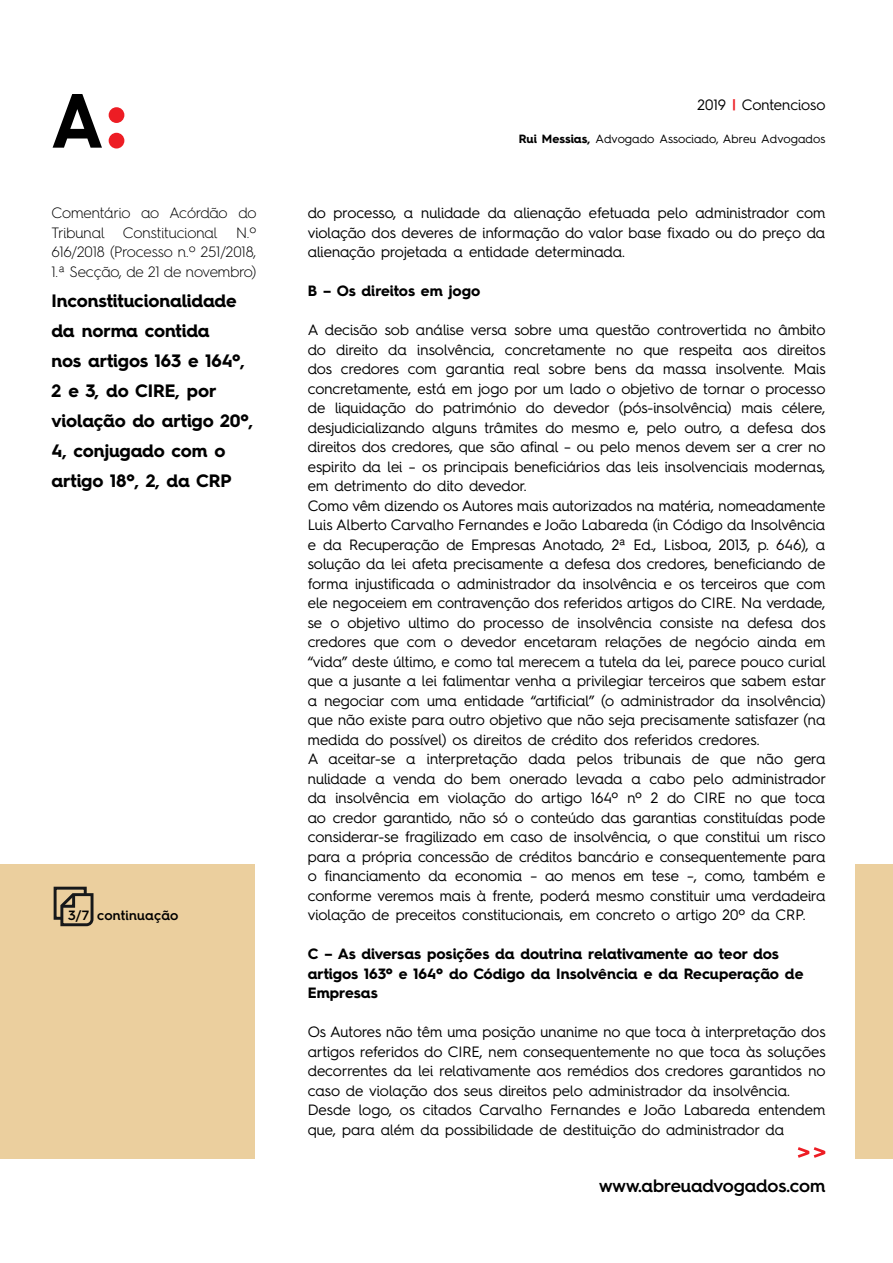
<style>
.page{position:relative;width:893px;height:1263px;background:#fff}
.page>*{position:absolute;margin:0;border:0;box-sizing:border-box;transform-origin:0 0}
.t1{font:700 18px/30px "Hurme Geometric Sans 4";letter-spacing:-.005em;color:#000}
.t2{font:600 18px "Hurme Geometric Sans 4";letter-spacing:-.01em;color:#000}
.t3{font:15px/19.5px "Hurme Geometric Sans 4";color:#000}
.t4{font:700 15px/19.5px "Hurme Geometric Sans 4";letter-spacing:-.005em;color:#000}
.t5{font:300 15px/19.5px "Hurme Geometric Sans 4";letter-spacing:-.005em;color:#000;text-align:justify}
.t6{font:600 13.5px "Hurme Geometric Sans 4";letter-spacing:.01em;color:#000}
.t7{font:12px "Hurme Geometric Sans 4";color:#000}
.s1{font-weight:600;color:#ed1d24}
.s2{font-weight:700}
</style>
<div class="page">
<svg style="left:797px;top:1147px;width:28px;height:11px"></svg>
<div style="left:0;top:864px;width:255px;height:294px;background:#ebcf9e"></div>
<div style="left:855px;top:864px;width:38px;height:294px;background:#ebcf9e"></div>
<div style="left:109px;top:107px;width:15px;height:16px;background:#ed1d24;border-radius:50%"></div>
<div style="left:109px;top:133px;width:15px;height:16px;background:#ed1d24;border-radius:50%"></div>
<svg style="left:53px;top:94px;width:49px;height:54px"></svg>
<svg style="left:53px;top:886px;width:41px;height:41px"></svg>
<p class="t5" style="left:51px;top:203px;width:207px">Comentário ao Acórdão do Tribunal Constitucional N.º 616/2018 (Processo n.º 251/2018, 1.ª Secção, de 21 de novembro)</p>
<p class="t1" style="left:51px;top:285px;width:203px">Inconstitucionalidade da norma contida<br>nos artigos 163 e 164º,<br>2 e 3, do CIRE, por violação do artigo 20º,<br>4, conjugado com o artigo 18º, 2, da CRP</p>
<p class="t6" style="left:68px;top:905px;width:112px">3/7 continuação</p>
<p class="t3" style="left:698px;top:95px;width:129px">2019 <span class="s1">|</span> Contencioso</p>
<p class="t7" style="left:519px;top:130px;width:308px"><span class="s2">Rui Messias,</span> Advogado Associado, Abreu Advogados</p>
<p class="t3" style="left:308px;top:203px;width:519px;text-align:justify">do processo, a nulidade da alienação efetuada pelo administrador com violação dos deveres de informação do valor base fixado ou do preço da alienação projetada a entidade determinada.</p>
<p class="t4" style="left:308px;top:281px;width:174px">B – Os direitos em jogo</p>
<p class="t3" style="left:308px;top:320px;width:520px">A decisão sob análise versa sobre uma questão controvertida no âmbito do direito da insolvência, concretamente no que respeita aos direitos dos credores com garantia real sobre bens da massa insolvente. Mais concretamente, está em jogo por um lado o objetivo de tornar o processo de liquidação do património do devedor (pós-insolvência) mais célere, desjudicializando alguns trâmites do mesmo e, pelo outro, a defesa dos direitos dos credores, que são afinal – ou pelo menos devem ser a crer no espirito da lei – os principais beneficiários das leis insolvenciais modernas, em detrimento do dito devedor.<br>Como vêm dizendo os Autores mais autorizados na matéria, nomeadamente Luis Alberto Carvalho Fernandes e João Labareda (in Código da Insolvência e da Recuperação de Empresas Anotado, 2ª Ed., Lisboa, 2013, p. 646), a solução da lei afeta precisamente a defesa dos credores, beneficiando de forma injustificada o administrador da insolvência e os terceiros que com ele negoceiem em contravenção dos referidos artigos do CIRE. Na verdade, se o objetivo ultimo do processo de insolvência consiste na defesa dos credores que com o devedor encetaram relações de negócio ainda em “vida” deste último, e como tal merecem a tutela da lei, parece pouco curial que a jusante a lei falimentar venha a privilegiar terceiros que sabem estar a negociar com uma entidade “artificial” (o administrador da insolvência) que não existe para outro objetivo que não seja precisamente satisfazer (na medida do possível) os direitos de crédito dos referidos credores.<br>A aceitar-se a interpretação dada pelos tribunais de que não gera nulidade a venda do bem onerado levada a cabo pelo administrador da insolvência em violação do artigo 164º nº 2 do CIRE no que toca ao credor garantido, não só o conteúdo das garantias constituídas pode considerar-se fragilizado em caso de insolvência, o que constitui um risco para a própria concessão de créditos bancário e consequentemente para o financiamento da economia – ao menos em tese –, como, também e conforme veremos mais à frente, poderá mesmo constituir uma verdadeira violação de preceitos constitucionais, em concreto o artigo 20º da CRP.</p>
<p class="t4" style="left:308px;top:944px;width:497px">C – As diversas posições da doutrina relativamente ao teor dos artigos 163º e 164º do Código da Insolvência e da Recuperação de<br>Empresas</p>
<p class="t3" style="left:308px;top:1022px;width:519px">Os Autores não têm uma posição unanime no que toca à interpretação dos artigos referidos do CIRE, nem consequentemente no que toca às soluções decorrentes da lei relativamente aos remédios dos credores garantidos no caso de violação dos seus direitos pelo administrador da insolvência.<br>Desde logo, os citados Carvalho Fernandes e João Labareda entendem que, para além da possibilidade de destituição do administrador da</p>
<p class="t2" style="left:599px;top:1173px;width:228px">www.abreuadvogados.com</p>
</div>
